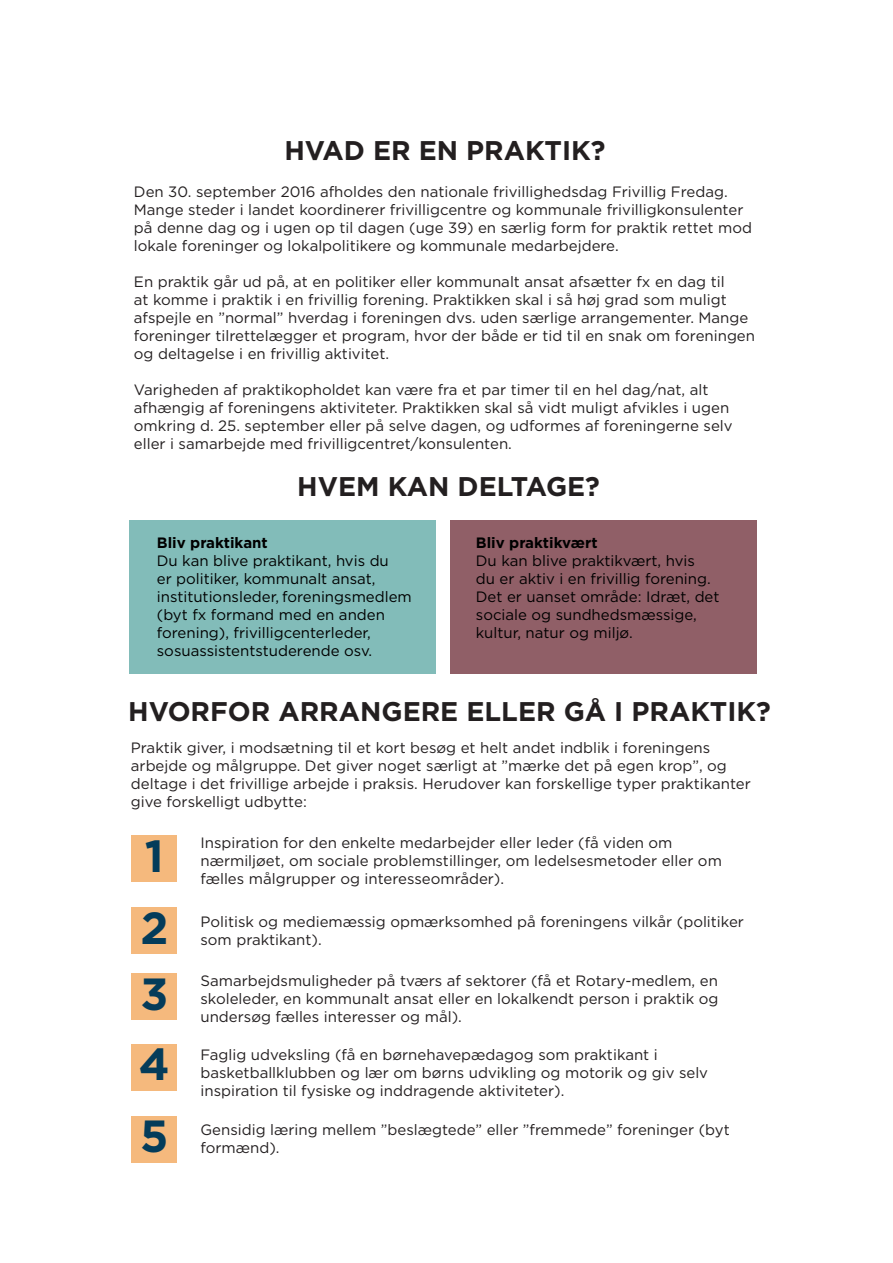
<style>
.page{position:relative;width:893px;height:1263px;background:#fff}
.page>*{position:absolute;margin:0;border:0;box-sizing:border-box;transform-origin:0 0}
.t1{font:700 45px "Gotham";color:#043c5a}
.t2{font:700 27px "Gotham";color:#231f20}
.t3{font:15px/18px "Gotham";color:#231f20}
.t4{font:15px/18px "Gotham";color:#000}
.t5{font:700 15px "Gotham";color:#000}
</style>
<div class="page">
<div style="left:130px;top:520px;width:306px;height:153px;background:#82bcb9"></div>
<div style="left:451px;top:520px;width:306px;height:153px;background:#905f67"></div>
<div style="left:132px;top:836px;width:45px;height:46px;background:#f5b97d"></div>
<div style="left:132px;top:908px;width:45px;height:46px;background:#f5b97d"></div>
<div style="left:132px;top:973px;width:45px;height:47px;background:#f5b97d"></div>
<div style="left:132px;top:1044px;width:45px;height:46px;background:#f5b97d"></div>
<div style="left:132px;top:1116px;width:45px;height:46px;background:#f5b97d"></div>
<p class="t2" style="left:284px;top:133px;width:323px">HVAD ER EN PRAKTIK?</p>
<p class="t3" style="left:134px;top:182px;width:620px">Den 30. september 2016 afholdes den nationale frivillighedsdag Frivillig Fredag.<br>Mange steder i landet koordinerer frivilligcentre og kommunale frivilligkonsulenter på denne dag og i ugen op til dagen (uge 39) en særlig form for praktik rettet mod lokale foreninger og lokalpolitikere og kommunale medarbejdere.</p>
<p class="t3" style="left:134px;top:272px;width:623px">En praktik går ud på, at en politiker eller kommunalt ansat afsætter fx en dag til<br>at komme i praktik i en frivillig forening. Praktikken skal i så høj grad som muligt afspejle en ”normal” hverdag i foreningen dvs. uden særlige arrangementer. Mange foreninger tilrettelægger et program, hvor der både er tid til en snak om foreningen og deltagelse i en frivillig aktivitet.</p>
<p class="t3" style="left:134px;top:380px;width:600px">Varigheden af praktikopholdet kan være fra et par timer til en hel dag/nat, alt afhængig af foreningens aktiviteter. Praktikken skal så vidt muligt afvikles i ugen omkring d. 25. september eller på selve dagen, og udformes af foreningerne selv eller i samarbejde med frivilligcentret/konsulenten.</p>
<p class="t2" style="left:297px;top:468px;width:304px">HVEM KAN DELTAGE?</p>
<p class="t5" style="left:157px;top:533px;width:112px">Bliv praktikant</p>
<p class="t4" style="left:157px;top:552px;width:256px">Du kan blive praktikant, hvis du<br>er politiker, kommunalt ansat, institutionsleder, foreningsmedlem (byt fx formand med en anden forening), frivilligcenterleder, sosuassistentstuderende osv.</p>
<p class="t5" style="left:476px;top:533px;width:123px">Bliv praktikvært</p>
<p class="t4" style="left:476px;top:552px;width:245px">Du kan blive praktikvært, hvis<br>du er aktiv i en frivillig forening.<br>Det er uanset område: Idræt, det sociale og sundhedsmæssige, kultur, natur og miljø.</p>
<p class="t2" style="left:128px;top:694px;width:644px">HVORFOR ARRANGERE ELLER GÅ I PRAKTIK?</p>
<p class="t3" style="left:131px;top:738px;width:621px">Praktik giver, i modsætning til et kort besøg et helt andet indblik i foreningens arbejde og målgruppe. Det giver noget særligt at ”mærke det på egen krop”, og deltage i det frivillige arbejde i praksis. Herudover kan forskellige typer praktikanter give forskelligt udbytte:</p>
<p class="t1" style="left:145px;top:826px;width:20px">1</p>
<p class="t1" style="left:140px;top:898px;width:30px">2</p>
<p class="t1" style="left:140px;top:964px;width:29px">3</p>
<p class="t1" style="left:139px;top:1034px;width:33px">4</p>
<p class="t1" style="left:140px;top:1106px;width:30px">5</p>
<p class="t3" style="left:200px;top:833px;width:523px">Inspiration for den enkelte medarbejder eller leder (få viden om nærmiljøet, om sociale problemstillinger, om ledelsesmetoder eller om fælles målgrupper og interesseområder).</p>
<p class="t3" style="left:200px;top:912px;width:545px">Politisk og mediemæssig opmærksomhed på foreningens vilkår (politiker som praktikant).</p>
<p class="t3" style="left:200px;top:971px;width:519px;text-align:justify">Samarbejdsmuligheder på tværs af sektorer (få et Rotary-medlem, en skoleleder, en kommunalt ansat eller en lokalkendt person i praktik og undersøg fælles interesser og mål).</p>
<p class="t3" style="left:200px;top:1046px;width:509px">Faglig udveksling (få en børnehavepædagog som praktikant i basketballklubben og lær om børns udvikling og motorik og giv selv inspiration til fysiske og inddragende aktiviteter).</p>
<p class="t3" style="left:200px;top:1120px;width:531px">Gensidig læring mellem ”beslægtede” eller ”fremmede” foreninger (byt formænd).</p>
</div>
